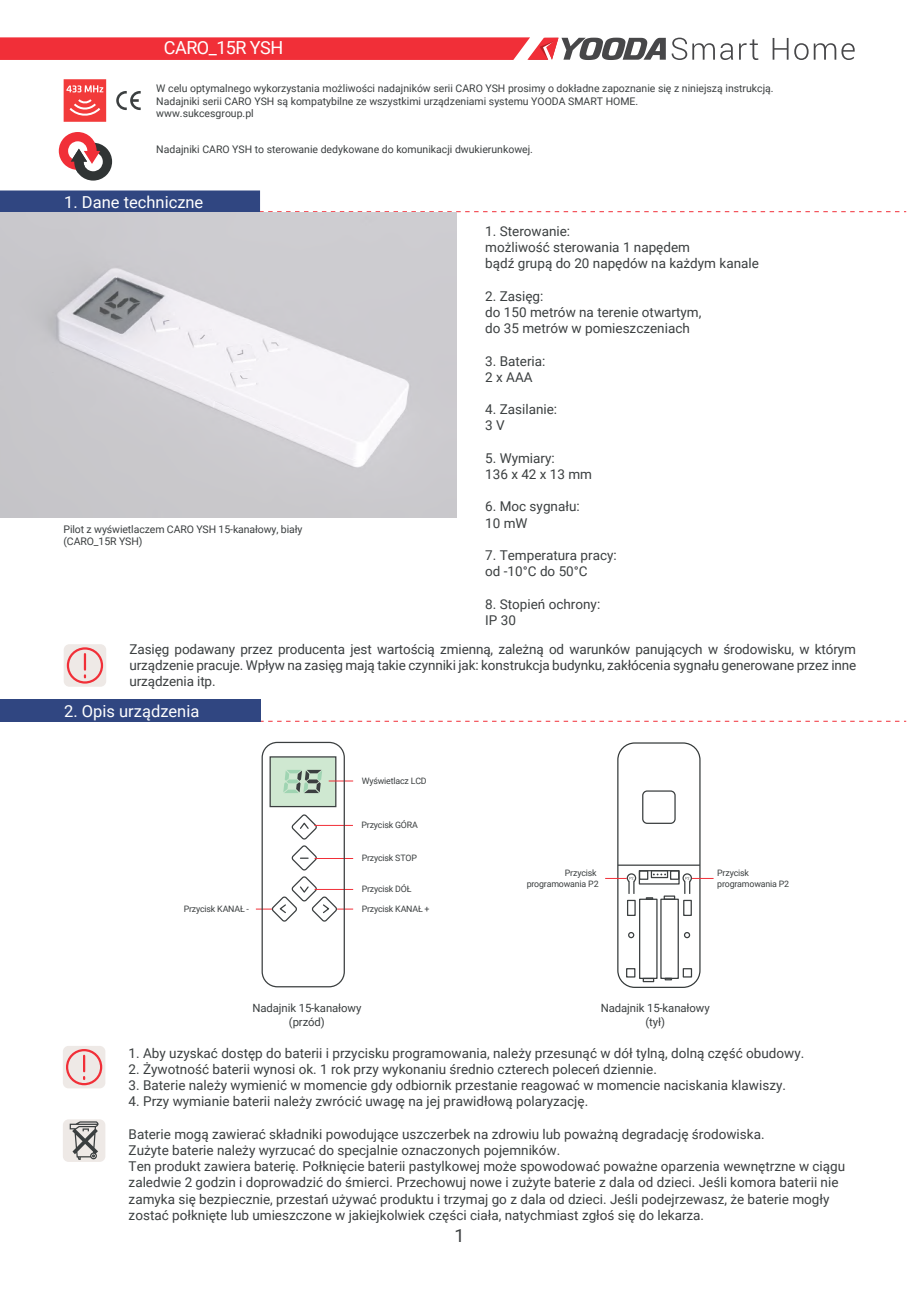
<style>
.page{position:relative;width:919px;height:1289px;background:#fff}
.page>*{position:absolute;margin:0;border:0;box-sizing:border-box;transform-origin:0 0}
.t1{font:18px "Roboto";letter-spacing:-.03em;color:#fff}
.t2{font:18px "Roboto";color:#3b3f40}
.t3{font:16.5px "Roboto";color:#fff}
.t4{font:13.5px/16.2px "Roboto";color:#3b3f40}
.t5{font:11.4px/13.6px "Roboto";letter-spacing:-.01em;color:#3b3f40;text-align:center}
.t6{font:10.5px/12.6px "Roboto";color:#3b3f40}
.t7{font:8.85px/10.6px "Roboto";letter-spacing:-.02em;color:#3b3f40}
</style>
<div class="page">
<div style="left:269px;top:756px;width:67px;height:51px;background:#cfe8d1;border:1px solid #3b3f40"></div>
<div style="left:0;top:699px;width:260px;height:22px;background:#304681"></div>
<svg style="left:64px;top:644px;width:42px;height:42px;background:#eed9d7"></svg>
<svg style="left:84px;top:654px;width:2px;height:15px"></svg>
<div style="left:67px;top:647px;width:36px;height:36px;border:2px solid #f12f38;border-radius:50%"></div>
<svg style="left:232px;top:721px;width:674px;height:1px"></svg>
<svg style="left:0;top:190px;width:906px;height:22px"></svg>
<svg style="left:63px;top:1045px;width:42px;height:43px;background:#eed9d7"></svg>
<svg style="left:83px;top:1055px;width:2px;height:16px"></svg>
<div style="left:66px;top:1048px;width:36px;height:37px;border:2px solid #f12f38;border-radius:50%"></div>
<div style="left:63px;top:1119px;width:42px;height:42px;background:#eee9e6;border-radius:6px"></div>
<svg style="left:70px;top:1121px;width:29px;height:38px"></svg>
<svg style="left:329px;top:780px;width:24px;height:1px"></svg>
<svg style="left:116px;top:91px;width:25px;height:19px"></svg>
<svg style="left:64px;top:79px;width:42px;height:43px;background:#f35757"></svg>
<svg style="left:59px;top:132px;width:53px;height:48px"></svg>
<svg style="left:0;top:37px;width:665px;height:23px;background:#e2474f"></svg>
<svg style="left:671px;top:38px;width:43px;height:22px"></svg>
<svg style="left:720px;top:43px;width:13px;height:17px"></svg>
<svg style="left:739px;top:39px;width:19px;height:21px"></svg>
<svg style="left:772px;top:38px;width:16px;height:22px"></svg>
<svg style="left:794px;top:43px;width:60px;height:17px"></svg>
<svg style="left:256px;top:814px;width:97px;height:108px"></svg>
<div style="left:617px;top:742px;width:83px;height:245px;border:1px solid #333838;border-radius:17px"></div>
<div style="left:642px;top:790px;width:33px;height:34px;border:1px solid #3b3f40;border-radius:4px"></div>
<hr style="left:617px;top:864px;width:83px;height:1px;background:#3b3f40">
<div style="left:628px;top:931px;width:6px;height:7px;border:1px solid #3b3f40;border-radius:50%"></div>
<div style="left:683px;top:931px;width:7px;height:7px;border:1px solid #3b3f40;border-radius:50%"></div>
<div style="left:626px;top:968px;width:9px;height:9px;border:1px solid #3b3f40"></div>
<div style="left:639px;top:870px;width:9px;height:9px;border:1px solid #3b3f40"></div>
<div style="left:670px;top:870px;width:9px;height:9px;border:1px solid #3b3f40"></div>
<div style="left:682px;top:968px;width:10px;height:9px;border:1px solid #3b3f40"></div>
<div style="left:639px;top:898px;width:18px;height:81px;border:1px solid #3b3f40"></div>
<div style="left:642px;top:977px;width:12px;height:5px;border:1px solid #3b3f40"></div>
<svg style="left:645px;top:897px;width:8px;height:2px"></svg>
<div style="left:663px;top:895px;width:12px;height:4px;border:1px solid #3b3f40"></div>
<svg style="left:664px;top:977px;width:8px;height:3px"></svg>
<div style="left:627px;top:899px;width:8px;height:17px;border:1px solid #3b3f40"></div>
<div style="left:683px;top:899px;width:8px;height:17px;border:1px solid #3b3f40"></div>
<svg style="left:653px;top:873px;width:13px;height:2px"></svg>
<div style="left:638px;top:870px;width:41px;height:14px;border:1px solid #3b3f40"></div>
<div style="left:650px;top:870px;width:18px;height:8px;border:1px solid #3b3f40"></div>
<svg style="left:682px;top:872px;width:31px;height:22px"></svg>
<svg style="left:605px;top:872px;width:31px;height:22px"></svg>
<div style="left:261px;top:741px;width:84px;height:246px;border:1px solid #3b3f40;border-radius:15px"></div>
<svg style="left:283px;top:769px;width:39px;height:24px"></svg>
<img style="left:0;top:213px;width:456px;height:304px">
<h1 class="t1" style="left:164px;top:35px;width:121px">CARO_15R YSH</h1>
<p class="t6" style="left:156px;top:81px;width:618px">W celu optymalnego wykorzystania możliwości nadajników serii CARO YSH prosimy o dokładne zapoznanie się z niniejszą instrukcją.<br>Nadajniki serii CARO YSH są kompatybilne ze wszystkimi urządzeniami systemu YOODA SMART HOME.<br>www.sukcesgroup.pl</p>
<p class="t6" style="left:156px;top:143px;width:378px">Nadajniki CARO YSH to sterowanie dedykowane do komunikacji dwukierunkowej.</p>
<p class="t3" style="left:64px;top:190px;width:141px">1. Dane techniczne</p>
<p class="t4" style="left:485px;top:222px;width:275px">1. Sterowanie:<br>możliwość sterowania 1 napędem<br>bądź grupą do 20 napędów na każdym kanale</p>
<p class="t4" style="left:485px;top:287px;width:217px">2. Zasięg:<br>do 150 metrów na terenie otwartym, do 35 metrów w pomieszczeniach</p>
<p class="t4" style="left:485px;top:352px;width:62px">3. Bateria:<br>2 x AAA</p>
<p class="t4" style="left:485px;top:401px;width:73px">4. Zasilanie:<br>3 V</p>
<p class="t4" style="left:485px;top:449px;width:108px">5. Wymiary:<br>136 x 42 x 13 mm</p>
<p class="t4" style="left:485px;top:498px;width:96px">6. Moc sygnału:<br>10 mW</p>
<p class="t4" style="left:485px;top:546px;width:133px">7. Temperatura pracy: od -10°C do 50°C</p>
<p class="t4" style="left:485px;top:595px;width:116px">8. Stopień ochrony:<br>IP 30</p>
<p class="t4" style="left:129px;top:640px;width:728px;text-align:justify">Zasięg podawany przez producenta jest wartością zmienną, zależną od warunków panujących w środowisku, w którym urządzenie pracuje. Wpływ na zasięg mają takie czynniki jak: konstrukcja budynku, zakłócenia sygnału generowane przez inne urządzenia itp.</p>
<p class="t6" style="left:63px;top:522px;width:240px">Pilot z wyświetlaczem CARO YSH 15-kanałowy, biały (CARO_15R YSH)</p>
<p class="t3" style="left:64px;top:699px;width:137px">2. Opis urządzenia</p>
<p class="t7" style="left:362px;top:775px;width:66px">Wyświetlacz LCD</p>
<p class="t7" style="left:361px;top:819px;width:58px">Przycisk GÓRA</p>
<p class="t7" style="left:362px;top:852px;width:57px">Przycisk STOP</p>
<p class="t7" style="left:362px;top:883px;width:51px">Przycisk DÓŁ</p>
<p class="t7" style="left:184px;top:903px;width:67px">Przycisk KANAŁ -</p>
<p class="t7" style="left:362px;top:903px;width:69px">Przycisk KANAŁ +</p>
<p class="t5" style="left:252px;top:1000px;width:110px">Nadajnik 15-kanałowy (przód)</p>
<p class="t7" style="left:526px;top:867px;width:73px;text-align:right">Przycisk programowania P2</p>
<p class="t7" style="left:717px;top:867px;width:73px">Przycisk programowania P2</p>
<p class="t5" style="left:600px;top:1000px;width:110px">Nadajnik 15-kanałowy (tył)</p>
<p class="t4" style="left:129px;top:1044px;width:677px">1. Aby uzyskać dostęp do baterii i przycisku programowania, należy przesunąć w dół tylną, dolną część obudowy.</p>
<p class="t4" style="left:129px;top:1060px;width:529px">2. Żywotność baterii wynosi ok. 1 rok przy wykonaniu średnio czterech poleceń dziennie.</p>
<p class="t4" style="left:129px;top:1076px;width:658px">3. Baterie należy wymienić w momencie gdy odbiornik przestanie reagować w momencie naciskania klawiszy.</p>
<p class="t4" style="left:129px;top:1092px;width:461px">4. Przy wymianie baterii należy zwrócić uwagę na jej prawidłową polaryzację.</p>
<p class="t4" style="left:129px;top:1125px;width:718px">Baterie mogą zawierać składniki powodujące uszczerbek na zdrowiu lub poważną degradację środowiska.<br>Zużyte baterie należy wyrzucać do specjalnie oznaczonych pojemników.<br>Ten produkt zawiera baterię. Połknięcie baterii pastylkowej może spowodować poważne oparzenia wewnętrzne w ciągu zaledwie 2 godzin i doprowadzić do śmierci. Przechowuj nowe i zużyte baterie z dala od dzieci. Jeśli komora baterii nie zamyka się bezpiecznie, przestań używać produktu i trzymaj go z dala od dzieci. Jeśli podejrzewasz, że baterie mogły zostać połknięte lub umieszczone w jakiejkolwiek części ciała, natychmiast zgłoś się do lekarza.</p>
<h1 class="t2" style="left:454px;top:1222px;width:12px">1</h1>
</div>
